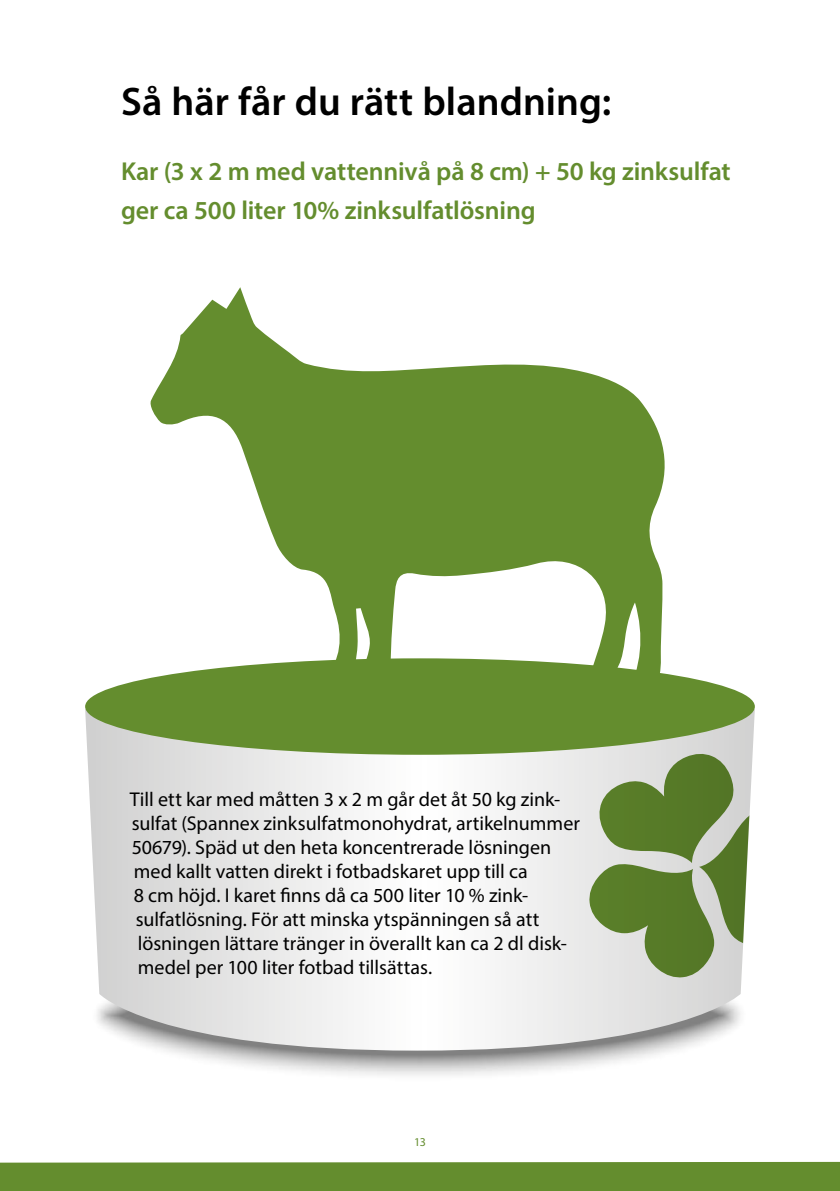
<style>
.page{position:relative;width:840px;height:1191px;background:#fff}
.page>*{position:absolute;margin:0;border:0;box-sizing:border-box;transform-origin:0 0}
.t1{font:600 40px "Myriad Pro";color:#000}
.t2{font:600 26px/38.4px "Myriad Pro";letter-spacing:-.005em;color:#648d2e}
.t3{font:20px "Myriad Pro";color:#000}
.t4{font:12px "Myriad Pro";color:#648d2e}
</style>
<div class="page">
<div style="left:0;top:1161px;width:839px;height:30px;background:#648d2e"></div>
<svg style="left:91px;top:947px;width:657px;height:136px"></svg>
<svg style="left:85px;top:709px;width:669px;height:341px"></svg>
<svg style="left:150px;top:287px;width:517px;height:387px;fill:#648d2e"></svg>
<div style="left:85px;top:658px;width:669px;height:96px;background:#648d2e;border-radius:50%"></div>
<svg style="left:588px;top:753px;width:166px;height:225px;background:#92a678"></svg>
<h1 class="t1" style="left:121px;top:76px;width:491px">Så här får du rätt blandning:</h1>
<h2 class="t2" style="left:121px;top:152px;width:610px">Kar (3 x 2 m med vattennivå på 8 cm) + 50 kg zinksulfat ger ca 500 liter 10% zinksulfatlösning</h2>
<p class="t3" style="left:130px;top:787px;width:432px">Till ett kar med måtten 3 x 2 m går det åt 50 kg zink-</p>
<p class="t3" style="left:132px;top:811px;width:449px">sulfat (Spannex zinksulfatmonohydrat, artikelnummer</p>
<p class="t3" style="left:132px;top:835px;width:421px">50679). Späd ut den heta koncentrerade lösningen</p>
<p class="t3" style="left:134px;top:859px;width:395px">med kallt vatten direkt i fotbadskaret upp till ca</p>
<p class="t3" style="left:134px;top:883px;width:396px">8 cm höjd. I karet finns då ca 500 liter 10 % zink-</p>
<p class="t3" style="left:136px;top:907px;width:405px">sulfatlösning. För att minska ytspänningen så att</p>
<p class="t3" style="left:138px;top:931px;width:430px">lösningen lättare tränger in överallt kan ca 2 dl disk-</p>
<p class="t3" style="left:138px;top:955px;width:296px">medel per 100 liter fotbad tillsättas.</p>
<p class="t4" style="left:414px;top:1134px;width:13px">13</p>
</div>
